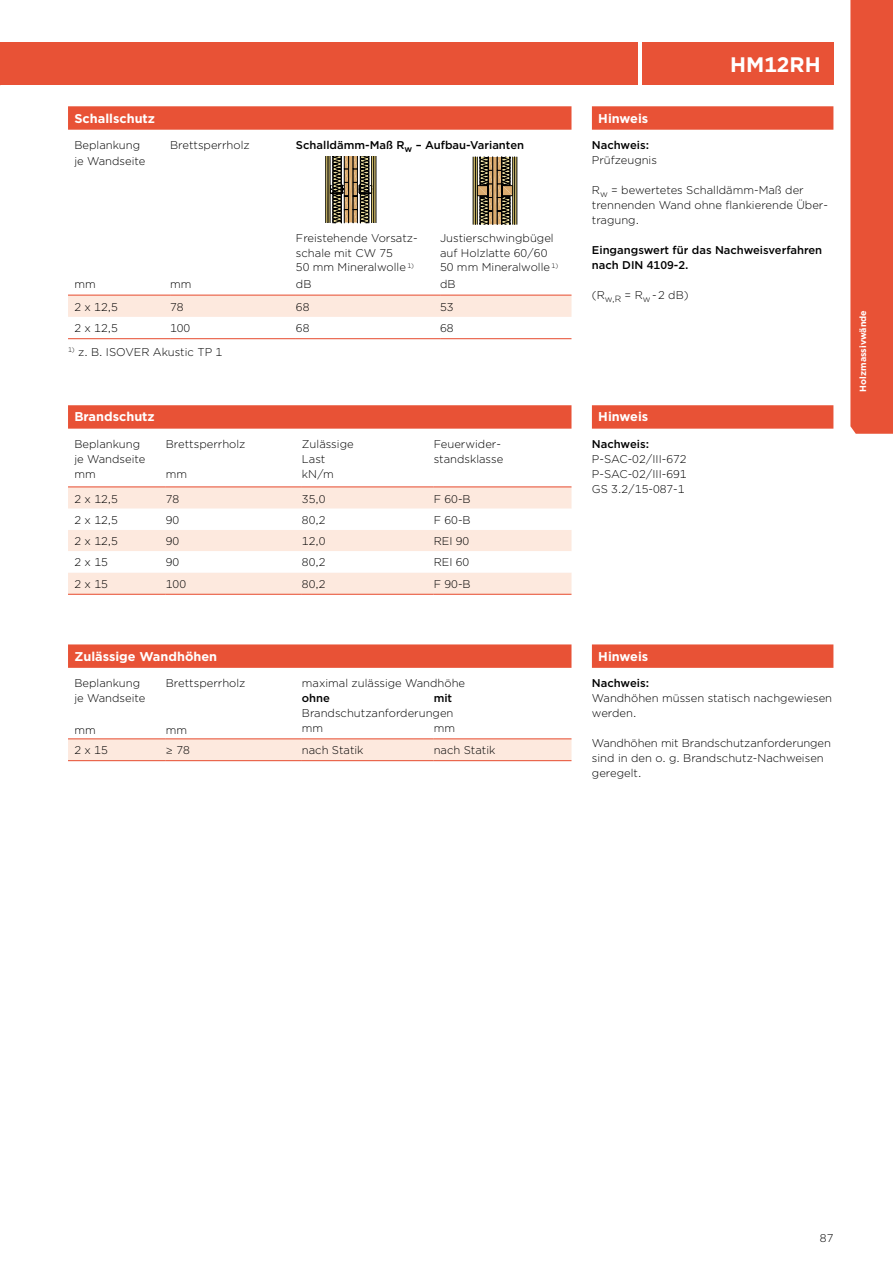
<style>
.page{position:relative;width:893px;height:1263px;background:#fff}
.page>*{position:absolute;margin:0;border:0;box-sizing:border-box;transform-origin:0 0}
.t1{font:700 21px "Gotham";color:#fff}
.t2{font:700 12.75px "Gotham";color:#fff}
.t3{font:300 11.25px/15px "Gotham";color:#000}
.t4{font:500 11.25px/15px "Gotham";color:#000}
.t5{font:700 9px "Gotham";color:#fff}
.s1{font-family:"Myriad Pro";font-size:12px}
</style>
<div class="page">
<div style="left:850px;top:0;width:43px;height:434px;background:#e85236"></div>
<div style="left:0;top:43px;width:638px;height:42px;background:#e85236"></div>
<div style="left:642px;top:43px;width:191px;height:42px;background:#e85236"></div>
<div style="left:68px;top:739px;width:503px;height:21px;background:#fde9de"></div>
<hr style="left:302px;top:738px;width:132px;height:1px;background:#e85236">
<hr style="left:434px;top:738px;width:137px;height:1px;background:#e85236">
<hr style="left:68px;top:760px;width:98px;height:1px;background:#e85236">
<hr style="left:166px;top:760px;width:136px;height:1px;background:#e85236">
<hr style="left:302px;top:760px;width:132px;height:1px;background:#e85236">
<hr style="left:434px;top:760px;width:137px;height:1px;background:#e85236">
<hr style="left:68px;top:738px;width:98px;height:1px;background:#e85236">
<hr style="left:166px;top:738px;width:136px;height:1px;background:#e85236">
<div style="left:68px;top:644px;width:503px;height:24px;background:#e85236"></div>
<div style="left:592px;top:644px;width:241px;height:24px;background:#e85236"></div>
<div style="left:592px;top:106px;width:241px;height:24px;background:#e85236"></div>
<div style="left:68px;top:296px;width:503px;height:21px;background:#fde9de"></div>
<hr style="left:68px;top:338px;width:102px;height:1px;background:#e85236">
<hr style="left:170px;top:338px;width:126px;height:1px;background:#e85236">
<hr style="left:296px;top:338px;width:144px;height:1px;background:#e85236">
<hr style="left:440px;top:338px;width:131px;height:1px;background:#e85236">
<hr style="left:68px;top:295px;width:102px;height:1px;background:#e85236">
<hr style="left:170px;top:295px;width:126px;height:1px;background:#e85236">
<hr style="left:296px;top:295px;width:144px;height:1px;background:#e85236">
<hr style="left:440px;top:295px;width:131px;height:1px;background:#e85236">
<div style="left:68px;top:106px;width:503px;height:24px;background:#e85236"></div>
<hr style="left:325px;top:156px;width:1px;height:67px;background:#000">
<svg style="left:326px;top:156px;width:50px;height:67px;background:#776b52"></svg>
<hr style="left:376px;top:156px;width:1px;height:67px;background:#000">
<hr style="left:374px;top:156px;width:1px;height:67px;background:#000">
<svg style="left:473px;top:157px;width:44px;height:68px;background:#7a6a4b"></svg>
<hr style="left:517px;top:157px;width:1px;height:67px;background:#000">
<hr style="left:514px;top:157px;width:1px;height:67px;background:#000">
<div style="left:592px;top:405px;width:241px;height:24px;background:#e85236"></div>
<svg style="left:68px;top:487px;width:503px;height:107px;background:#fce7dc"></svg>
<svg style="left:68px;top:509px;width:503px;height:63px"></svg>
<hr style="left:68px;top:594px;width:98px;height:1px;background:#e85236">
<hr style="left:166px;top:594px;width:136px;height:1px;background:#e85236">
<hr style="left:302px;top:594px;width:132px;height:1px;background:#e85236">
<hr style="left:434px;top:594px;width:137px;height:1px;background:#e85236">
<hr style="left:68px;top:486px;width:98px;height:1px;background:#e85236">
<hr style="left:166px;top:486px;width:136px;height:1px;background:#e85236">
<hr style="left:302px;top:486px;width:132px;height:1px;background:#e85236">
<hr style="left:434px;top:486px;width:137px;height:1px;background:#e85236">
<div style="left:68px;top:405px;width:503px;height:24px;background:#e85236"></div>
<h1 class="t1" style="left:730px;top:51px;width:92px">HM12RH</h1>
<p class="t2" style="left:74px;top:110px;width:82px">Schallschutz</p>
<p class="t2" style="left:598px;top:110px;width:52px">Hinweis</p>
<p class="t3" style="left:74px;top:138px;width:67px">Beplankung</p>
<p class="t3" style="left:170px;top:138px;width:81px">Brettsperrholz</p>
<p class="t4" style="left:296px;top:138px;width:230px">Schalldämm-Maß R<sub>w</sub> – Aufbau-Varianten</p>
<p class="t3" style="left:74px;top:153px;width:72px">je Wandseite</p>
<p class="t4" style="left:592px;top:138px;width:59px">Nachweis:</p>
<p class="t3" style="left:592px;top:153px;width:67px">Prüfzeugnis</p>
<p class="t3" style="left:592px;top:183px;width:238px">R<sub>w</sub> = bewertetes Schalldämm-Maß der trennenden Wand ohne flankierende Über&shy;tragung.</p>
<p class="t4" style="left:592px;top:243px;width:232px">Eingangswert für das Nachweisverfahren nach DIN 4109-2.</p>
<p class="t3" style="left:592px;top:288px;width:98px">(R<sub>w,R</sub> = R<sub>w</sub> - 2 dB)</p>
<p class="t3" style="left:296px;top:230px;width:123px">Freistehende Vorsatz-</p>
<p class="t3" style="left:440px;top:230px;width:115px">Justierschwingbügel</p>
<p class="t3" style="left:296px;top:245px;width:99px">schale mit CW 75</p>
<p class="t3" style="left:440px;top:245px;width:109px">auf Holzlatte 60/60</p>
<p class="t3" style="left:296px;top:260px;width:120px">50 mm Mineralwolle <sup>1)</sup></p>
<p class="t3" style="left:440px;top:260px;width:120px">50 mm Mineralwolle <sup>1)</sup></p>
<p class="t3" style="left:74px;top:277px;width:23px">mm</p>
<p class="t3" style="left:170px;top:277px;width:23px">mm</p>
<p class="t3" style="left:296px;top:277px;width:17px">dB</p>
<p class="t3" style="left:440px;top:277px;width:17px">dB</p>
<p class="t3" style="left:74px;top:299px;width:45px">2 x 12,5</p>
<p class="t3" style="left:170px;top:299px;width:15px">78</p>
<p class="t3" style="left:296px;top:299px;width:15px">68</p>
<p class="t3" style="left:440px;top:299px;width:15px">53</p>
<p class="t3" style="left:74px;top:320px;width:45px">2 x 12,5</p>
<p class="t3" style="left:170px;top:320px;width:22px">100</p>
<p class="t3" style="left:296px;top:320px;width:15px">68</p>
<p class="t3" style="left:440px;top:320px;width:15px">68</p>
<p class="t3" style="left:68px;top:344px;width:156px"><sup>1)</sup> z. B. ISOVER Akustic TP 1</p>
<p class="t2" style="left:74px;top:408px;width:82px">Brandschutz</p>
<p class="t3" style="left:74px;top:436px;width:67px">Beplankung</p>
<p class="t3" style="left:166px;top:436px;width:81px">Brettsperrholz</p>
<p class="t3" style="left:302px;top:436px;width:53px">Zulässige</p>
<p class="t3" style="left:434px;top:436px;width:69px">Feuerwider-</p>
<p class="t3" style="left:74px;top:451px;width:72px">je Wandseite</p>
<p class="t3" style="left:302px;top:451px;width:25px">Last</p>
<p class="t3" style="left:434px;top:451px;width:71px">standsklasse</p>
<p class="t3" style="left:74px;top:466px;width:23px">mm</p>
<p class="t3" style="left:166px;top:466px;width:23px">mm</p>
<p class="t3" style="left:302px;top:466px;width:34px">kN/m</p>
<p class="t3" style="left:74px;top:491px;width:45px">2 x 12,5</p>
<p class="t3" style="left:166px;top:491px;width:15px">78</p>
<p class="t3" style="left:302px;top:491px;width:25px">35,0</p>
<p class="t3" style="left:434px;top:491px;width:38px">F 60-B</p>
<p class="t3" style="left:74px;top:512px;width:45px">2 x 12,5</p>
<p class="t3" style="left:166px;top:512px;width:15px">90</p>
<p class="t3" style="left:302px;top:512px;width:25px">80,2</p>
<p class="t3" style="left:434px;top:512px;width:38px">F 60-B</p>
<p class="t3" style="left:74px;top:533px;width:45px">2 x 12,5</p>
<p class="t3" style="left:166px;top:533px;width:15px">90</p>
<p class="t3" style="left:302px;top:533px;width:25px">12,0</p>
<p class="t3" style="left:434px;top:533px;width:37px">REI 90</p>
<p class="t3" style="left:74px;top:555px;width:35px">2 x 15</p>
<p class="t3" style="left:166px;top:555px;width:15px">90</p>
<p class="t3" style="left:302px;top:555px;width:25px">80,2</p>
<p class="t3" style="left:434px;top:555px;width:37px">REI 60</p>
<p class="t3" style="left:74px;top:576px;width:35px">2 x 15</p>
<p class="t3" style="left:166px;top:576px;width:22px">100</p>
<p class="t3" style="left:302px;top:576px;width:25px">80,2</p>
<p class="t3" style="left:434px;top:576px;width:38px">F 90-B</p>
<p class="t2" style="left:74px;top:648px;width:144px">Zulässige Wandhöhen</p>
<p class="t3" style="left:74px;top:676px;width:67px">Beplankung</p>
<p class="t3" style="left:166px;top:676px;width:81px">Brettsperrholz</p>
<p class="t3" style="left:302px;top:676px;width:165px">maximal zulässige Wandhöhe</p>
<p class="t3" style="left:74px;top:691px;width:72px">je Wandseite</p>
<p class="t4" style="left:302px;top:691px;width:30px">ohne</p>
<p class="t4" style="left:434px;top:691px;width:20px">mit</p>
<p class="t3" style="left:302px;top:705px;width:153px">Brandschutzanforderungen</p>
<p class="t3" style="left:74px;top:722px;width:23px">mm</p>
<p class="t3" style="left:166px;top:722px;width:23px">mm</p>
<p class="t3" style="left:302px;top:720px;width:23px">mm</p>
<p class="t3" style="left:434px;top:720px;width:23px">mm</p>
<p class="t3" style="left:74px;top:742px;width:35px">2 x 15</p>
<p class="t3" style="left:166px;top:742px;width:26px"><span class="s1">≥</span> 78</p>
<p class="t3" style="left:302px;top:742px;width:63px">nach Statik</p>
<p class="t3" style="left:434px;top:742px;width:63px">nach Statik</p>
<p class="t2" style="left:598px;top:408px;width:52px">Hinweis</p>
<p class="t4" style="left:592px;top:437px;width:59px">Nachweis:</p>
<p class="t3" style="left:592px;top:451px;width:96px;text-align:justify">P-SAC-02/III-672<br>P-SAC-02/III-691<br>GS 3.2/15-087-1</p>
<p class="t2" style="left:598px;top:648px;width:52px">Hinweis</p>
<p class="t4" style="left:592px;top:676px;width:59px">Nachweis:</p>
<p class="t3" style="left:592px;top:691px;width:242px">Wandhöhen müssen statisch nachgewiesen werden.</p>
<p class="t3" style="left:592px;top:736px;width:241px">Wandhöhen mit Brandschutzanforderungen sind in den o. g. Brandschutz-Nachweisen geregelt.</p>
<p class="t5" style="left:857px;top:392px;width:83px;rotate:-90deg">Holzmassivwände</p>
<p class="t3" style="left:820px;top:1230px;width:15px">87</p>
</div>
